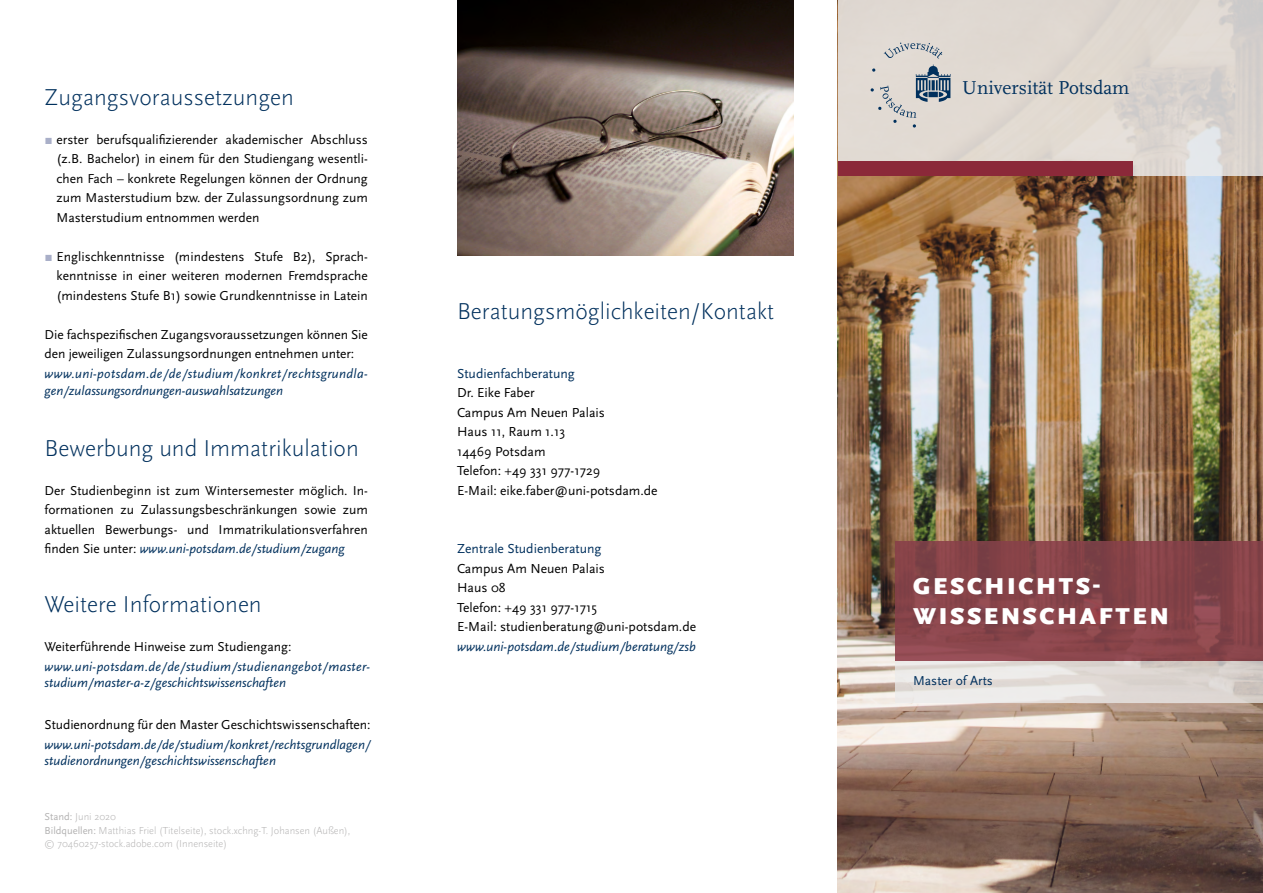
<style>
.page{position:relative;width:1263px;height:893px;background:#fff}
.page>*{position:absolute;margin:0;border:0;box-sizing:border-box;transform-origin:0 0}
.t1{font:300 24px "Scala Sans Pro";color:#00305d}
.t2{font:900 24px/30px "Scala Sans Pro";letter-spacing:.11em;color:#fff}
.t3{font:19.5px "Scala";color:#00305d}
.t4{font:13.65px/19.5px "Scala Sans Pro";color:#000}
.t5{font:13.65px "Scala Sans Pro";color:#00305d}
.t6{font:italic 13.65px "Scala Sans Pro";color:#00305d}
.t7{font:13.5px/19.5px "Scala Sans Pro";color:#000;text-align:justify}
.t8{font:italic 13.5px/16.2px "Scala Sans Pro";color:#00305d}
.t9{font:italic 13.5px/16.2px "Scala Sans Pro";letter-spacing:.02em;color:#00305d}
.t10{font:13.5px "Scala Sans Pro";color:#00305d}
.t11{font:300 10.5px/13.5px "Scala Sans Pro";color:#b3b2b2}
.s1{color:#a9afc8}
.s2{font-style:italic;color:#00305d}
.s3{font-weight:400}
</style>
<div class="page">
<img style="left:457px;top:0;width:336px;height:255px">
<img style="left:838px;top:176px;width:425px;height:717px">
<svg style="left:895px;top:660px;width:368px;height:43px;background:#dfd8d5"></svg>
<svg style="left:838px;top:0;width:425px;height:176px;background:#ded7d1"></svg>
<svg style="left:884px;top:43px;width:58px;height:15px"></svg>
<svg style="left:870px;top:64px;width:80px;height:64px;background:#c0c1c1"></svg>
<div style="left:838px;top:161px;width:294px;height:15px;background:#8b2939"></div>
<svg style="left:895px;top:541px;width:368px;height:119px;background:#864349"></svg>
<h1 class="t1" style="left:45px;top:83px;width:251px">Zugangsvoraussetzungen</h1>
<p class="t7" style="left:57px;top:129px;width:313px;text-indent:-12px"><span class="s1">▪</span> erster berufsqualifizierender akademischer Abschluss (z.B. Bachelor) in einem für den Studiengang wesentli&shy;chen Fach – konkrete Regelungen können der Ordnung zum Masterstudium bzw. der Zulassungsordnung zum Masterstudium entnommen werden</p>
<p class="t7" style="left:57px;top:246px;width:313px;text-indent:-12px"><span class="s1">▪</span> Englischkenntnisse (mindestens Stufe B2), Sprach&shy;kenntnisse in einer weiteren modernen Fremdsprache (mindestens Stufe B1) sowie Grundkenntnisse in Latein</p>
<p class="t7" style="left:45px;top:324px;width:325px">Die fachspezifischen Zugangsvoraussetzungen können Sie den jeweiligen Zulassungsordnungen entnehmen unter:</p>
<p class="t8" style="left:45px;top:366px;width:325px">www.uni-potsdam.de/de/studium/konkret/rechtsgrundla&shy;gen/zulassungsordnungen-auswahlsatzungen</p>
<h1 class="t1" style="left:45px;top:434px;width:316px">Bewerbung und Immatrikulation</h1>
<p class="t7" style="left:45px;top:480px;width:325px">Der Studienbeginn ist zum Wintersemester möglich. In&shy;formationen zu Zulassungsbeschränkungen sowie zum aktuellen Bewerbungs- und Immatrikulationsverfahren finden Sie unter: <span class="s2">www.uni-potsdam.de/studium/zugang</span></p>
<h1 class="t1" style="left:45px;top:590px;width:219px">Weitere Informationen</h1>
<p class="t7" style="left:45px;top:636px;width:248px">Weiterführende Hinweise zum Studiengang:</p>
<p class="t9" style="left:45px;top:659px;width:327px">www.uni-potsdam.de/de/studium/studienangebot/master&shy;studium/master-a-z/geschichtswissenschaften</p>
<p class="t7" style="left:45px;top:714px;width:327px">Studienordnung für den Master Geschichtswissenschaften:</p>
<p class="t8" style="left:45px;top:737px;width:327px">www.uni-potsdam.de/de/studium/konkret/rechtsgrundlagen/ studienordnungen/geschichtswissenschaften</p>
<p class="t11" style="left:45px;top:810px;width:307px"><span class="s3">Stand:</span> Juni 2020<br><span class="s3">Bildquellen:</span> Matthias Friel (Titelseite), stock.xchng-T. Johansen (Außen), © 70460257-stock.adobe.com (Innenseite)</p>
<h1 class="t1" style="left:457px;top:298px;width:319px">Beratungsmöglichkeiten/Kontakt</h1>
<p class="t5" style="left:457px;top:365px;width:119px">Studienfachberatung</p>
<p class="t4" style="left:457px;top:383px;width:202px">Dr. Eike Faber<br>Campus Am Neuen Palais<br>Haus 11, Raum 1.13<br>14469 Potsdam<br>Telefon: +49 331 977-1729<br>E-Mail: eike.faber@uni-potsdam.de</p>
<p class="t5" style="left:457px;top:541px;width:146px">Zentrale Studienberatung</p>
<p class="t4" style="left:457px;top:558px;width:240px">Campus Am Neuen Palais<br>Haus 08<br>Telefon: +49 331 977-1715<br>E-Mail: studienberatung@uni-potsdam.de</p>
<p class="t6" style="left:457px;top:638px;width:240px">www.uni-potsdam.de/studium/beratung/zsb</p>
<h2 class="t3" style="left:962px;top:77px;width:169px">Universität Potsdam</h2>
<h1 class="t2" style="left:913px;top:571px;width:257px">GESCHICHTS-<br>WISSENSCHAFTEN</h1>
<p class="t10" style="left:913px;top:673px;width:81px">Master of Arts</p>
</div>
